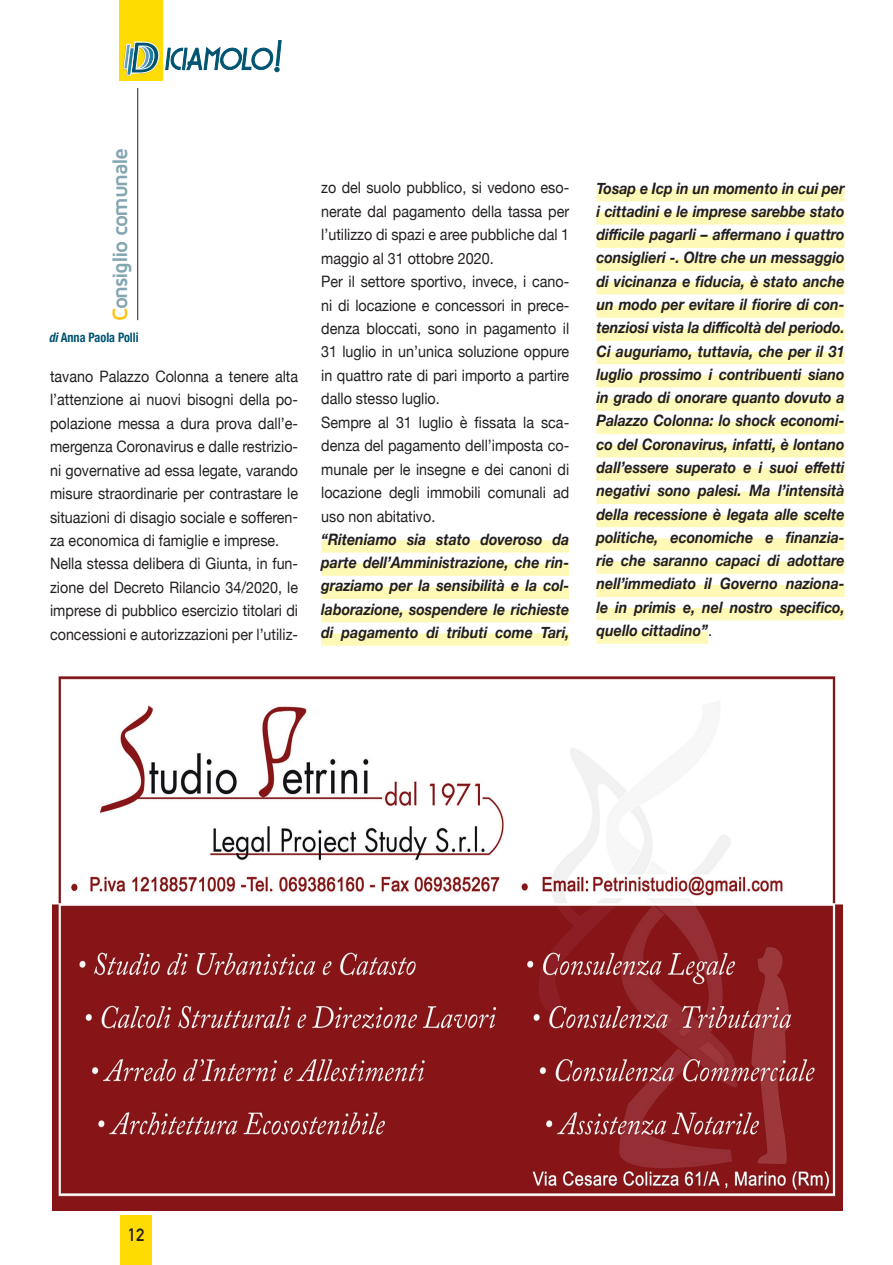
<style>
.page{position:relative;width:893px;height:1265px;background:#fff}
.page>*{position:absolute;margin:0;border:0;box-sizing:border-box;transform-origin:0 0}
.t1{font:700 21.18px "Maven Pro";letter-spacing:-.065em;color:#84a6b1}
.t2{font:17.5px "Copasetic";color:#231f20}
.t3{font:15.75px/23.4px "Helvetica Neue";color:#231f20;scale:.91 1}
.t4{font:italic 700 15.75px/23.3px "Helvetica Neue";color:#231f20;text-align:justify;scale:.9 1}
.t5{font:700 condensed 13.12px "Helvetica Neue";color:#005471;scale:.93 1}
.s1{color:#fec210}
.s2{font-style:italic}
.s3{font-weight:400;font-style:normal}
.s4{font-family:"DIN Alternate";font-weight:700}
</style>
<div class="page">
<div style="left:120px;top:1215px;width:31px;height:50px;background:#ffdc01"></div>
<div style="left:119px;top:0;width:43px;height:81px;background:#ffdc01"></div>
<svg style="left:123px;top:40px;width:159px;height:36px"></svg>
<hr style="left:137px;top:88px;width:1px;height:232px;background:#231f20">
<div style="left:321px;top:540px;width:248px;height:13px;background:#fff9b8"></div>
<div style="left:321px;top:564px;width:248px;height:12px;background:#fff9b8"></div>
<div style="left:321px;top:587px;width:248px;height:12px;background:#fff9b8"></div>
<div style="left:321px;top:610px;width:248px;height:12px;background:#fff9b8"></div>
<div style="left:321px;top:633px;width:248px;height:13px;background:#fff9b8"></div>
<div style="left:596px;top:189px;width:249px;height:12px;background:#fff9b8"></div>
<div style="left:596px;top:212px;width:249px;height:13px;background:#fff9b8"></div>
<div style="left:596px;top:236px;width:249px;height:12px;background:#fff9b8"></div>
<div style="left:596px;top:259px;width:249px;height:12px;background:#fff9b8"></div>
<div style="left:596px;top:282px;width:249px;height:12px;background:#fff9b8"></div>
<div style="left:596px;top:305px;width:249px;height:13px;background:#fff9b8"></div>
<div style="left:596px;top:329px;width:249px;height:12px;background:#fff9b8"></div>
<div style="left:596px;top:352px;width:249px;height:12px;background:#fff9b8"></div>
<div style="left:596px;top:375px;width:249px;height:13px;background:#fff9b8"></div>
<div style="left:596px;top:399px;width:249px;height:12px;background:#fff9b8"></div>
<div style="left:596px;top:422px;width:249px;height:12px;background:#fff9b8"></div>
<div style="left:596px;top:445px;width:249px;height:12px;background:#fff9b8"></div>
<div style="left:596px;top:468px;width:249px;height:13px;background:#fff9b8"></div>
<div style="left:596px;top:492px;width:249px;height:12px;background:#fff9b8"></div>
<div style="left:596px;top:515px;width:249px;height:12px;background:#fff9b8"></div>
<div style="left:596px;top:538px;width:249px;height:12px;background:#fff9b8"></div>
<div style="left:596px;top:561px;width:249px;height:13px;background:#fff9b8"></div>
<div style="left:596px;top:585px;width:249px;height:12px;background:#fff9b8"></div>
<div style="left:596px;top:608px;width:249px;height:12px;background:#fff9b8"></div>
<div style="left:596px;top:631px;width:112px;height:13px;background:#fff9b8"></div>
<img style="left:53px;top:676px;width:790px;height:534px">
<h1 class="t1" style="left:109px;top:321px;width:175px;rotate:-90deg"><span class="s1">C</span>onsiglio comunale</h1>
<p class="t5" style="left:49px;top:329px;width:98px"><span class="s2">di</span> Anna Paola Polli</p>
<p class="t3" style="left:50px;top:365px;width:274px">tavano Palazzo Colonna a tenere alta l’attenzione ai nuovi bisogni della po&shy;polazione messa a dura prova dall’e&shy;mergenza Coronavirus e dalle restrizio&shy;ni governative ad essa legate, varando misure straordinarie per contrastare le situazioni di disagio sociale e sofferen&shy;za economica di famiglie e imprese.<br>Nella stessa delibera di Giunta, in fun&shy;zione del Decreto Rilancio 34/2020, le imprese di pubblico esercizio titolari di concessioni e autorizzazioni per l’utiliz-</p>
<p class="t3" style="left:321px;top:177px;width:274px">zo del suolo pubblico, si vedono eso&shy;nerate dal pagamento della tassa per l’utilizzo di spazi e aree pubbliche dal 1 maggio al 31 ottobre 2020.<br>Per il settore sportivo, invece, i cano&shy;ni di locazione e concessori in prece&shy;denza bloccati, sono in pagamento il 31 luglio in un’unica soluzione oppure in quattro rate di pari importo a partire dallo stesso luglio.<br>Sempre al 31 luglio è fissata la sca&shy;denza del pagamento dell’imposta co&shy;munale per le insegne e dei canoni di locazione degli immobili comunali ad uso non abitativo.</p>
<p class="t4" style="left:321px;top:528px;width:277px">“Riteniamo sia stato doveroso da parte dell’Amministrazione, che rin&shy;graziamo per la sensibilità e la col&shy;laborazione, sospendere le richieste di pagamento di tributi come Tari,</p>
<p class="t4" style="left:596px;top:177px;width:277px">Tosap e Icp in un momento in cui per i cittadini e le imprese sarebbe stato difficile pagarli – affermano i quattro consiglieri -. Oltre che un messaggio di vicinanza e fiducia, è stato anche un modo per evitare il fiorire di con&shy;tenziosi vista la difficoltà del periodo.<br>Ci auguriamo, tuttavia, che per il 31 luglio prossimo i contribuenti siano in grado di onorare quanto dovuto a Palazzo Colonna: lo shock economi&shy;co del Coronavirus, infatti, è lontano dall’essere superato e i suoi effetti negativi sono palesi. Ma l’intensità della recessione è legata alle scelte politiche, economiche e finanzia&shy;rie che saranno capaci di adottare nell’immediato il Governo naziona&shy;le in primis e, nel nostro specifico, quello cittadino”<span class="s3">.</span></p>
<p class="t2" style="left:128px;top:1226px;width:16px"><span class="s4">1</span>1 2</p>
</div>
